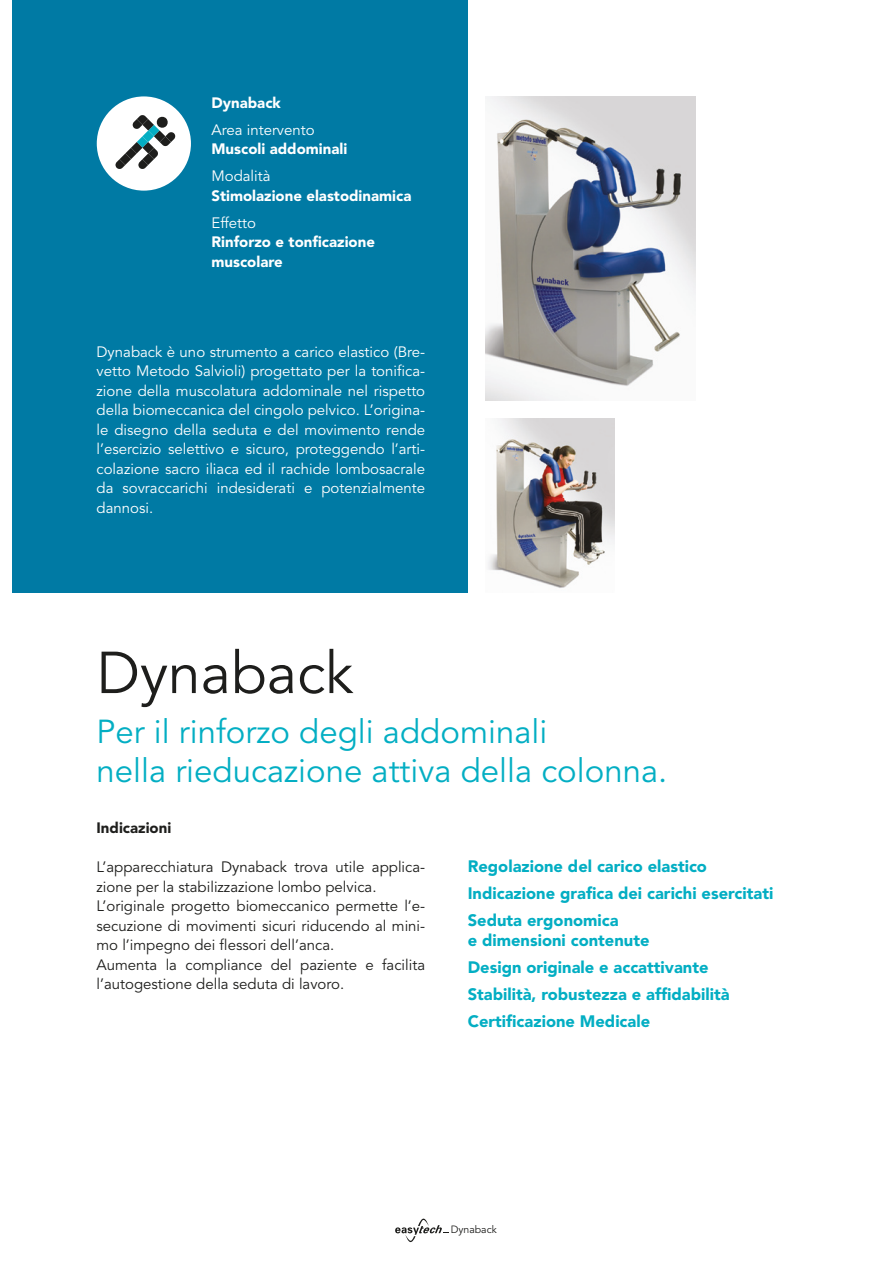
<style>
.page{position:relative;width:893px;height:1263px;background:#fff}
.page>*{position:absolute;margin:0;border:0;box-sizing:border-box;transform-origin:0 0}
.t1{font:58.5px "Avenir";color:#1e1e1c}
.t2{font:33px/39px "Avenir";color:#03aec3}
.t3{font:900 16.5px/27px "Avenir";color:#03aec3}
.t4{font:15px/19.5px "Avenir";color:#fff;text-align:justify}
.t5{font:15px/19.5px "Avenir";color:#1d1d1b}
.t6{font:900 15px/19.5px "Avenir";color:#fff}
.t7{font:900 15px "Avenir";color:#1e1e1c}
.t8{font:10.5px "Avenir";color:#1d1d1b}
</style>
<div class="page">
<svg style="left:395px;top:1218px;width:54px;height:24px"></svg>
<div style="left:13px;top:0;width:455px;height:593px;background:#007aa4"></div>
<div style="left:97px;top:96px;width:94px;height:95px;background:#fff;border-radius:50%"></div>
<svg style="left:116px;top:115px;width:59px;height:54px"></svg>
<img style="left:485px;top:97px;width:211px;height:304px">
<img style="left:488px;top:418px;width:127px;height:170px">
<p class="t6" style="left:211px;top:93px;width:71px">Dynaback</p>
<p class="t4" style="left:211px;top:120px;width:105px">Area intervento</p>
<p class="t6" style="left:211px;top:139px;width:137px">Muscoli addominali</p>
<p class="t4" style="left:211px;top:167px;width:61px">Modalità</p>
<p class="t6" style="left:211px;top:186px;width:201px">Stimolazione elastodinamica</p>
<p class="t4" style="left:211px;top:213px;width:46px">Effetto</p>
<p class="t6" style="left:211px;top:232px;width:165px">Rinforzo e tonficazione muscolare</p>
<p class="t4" style="left:97px;top:342px;width:330px">Dynaback è uno strumento a carico elastico (Bre&shy;vetto Metodo Salvioli) progettato per la tonifica&shy;zione della muscolatura addominale nel rispetto della biomeccanica del cingolo pelvico. L’origina&shy;le disegno della seduta e del movimento rende l’esercizio selettivo e sicuro, proteggendo l’arti&shy;colazione sacro iliaca ed il rachide lombosacrale da sovraccarichi indesiderati e potenzialmente dannosi.</p>
<h1 class="t1" style="left:97px;top:639px;width:258px">Dynaback</h1>
<h2 class="t2" style="left:97px;top:713px;width:572px">Per il rinforzo degli addominali<br>nella rieducazione attiva della colonna.</h2>
<p class="t7" style="left:97px;top:819px;width:76px">Indicazioni</p>
<p class="t5" style="left:97px;top:858px;width:330px">L’apparecchiatura Dynaback trova utile applica&shy;zione per la stabilizzazione lombo pelvica.<br>L’originale progetto biomeccanico permette l’e&shy;secuzione di movimenti sicuri riducendo al mini&shy;mo l’impegno dei flessori dell’anca.<br>Aumenta la compliance del paziente e facilita l’autogestione della seduta di lavoro.</p>
<p class="t3" style="left:468px;top:853px;width:307px">Regolazione del carico elastico<br>Indicazione grafica dei carichi esercitati<br>Seduta ergonomica</p>
<p class="t3" style="left:468px;top:926px;width:263px">e dimensioni contenute<br>Design originale e accattivante<br>Stabilità, robustezza e affidabilità<br>Certificazione Medicale</p>
<p class="t8" style="left:451px;top:1223px;width:48px">Dynaback</p>
</div>
